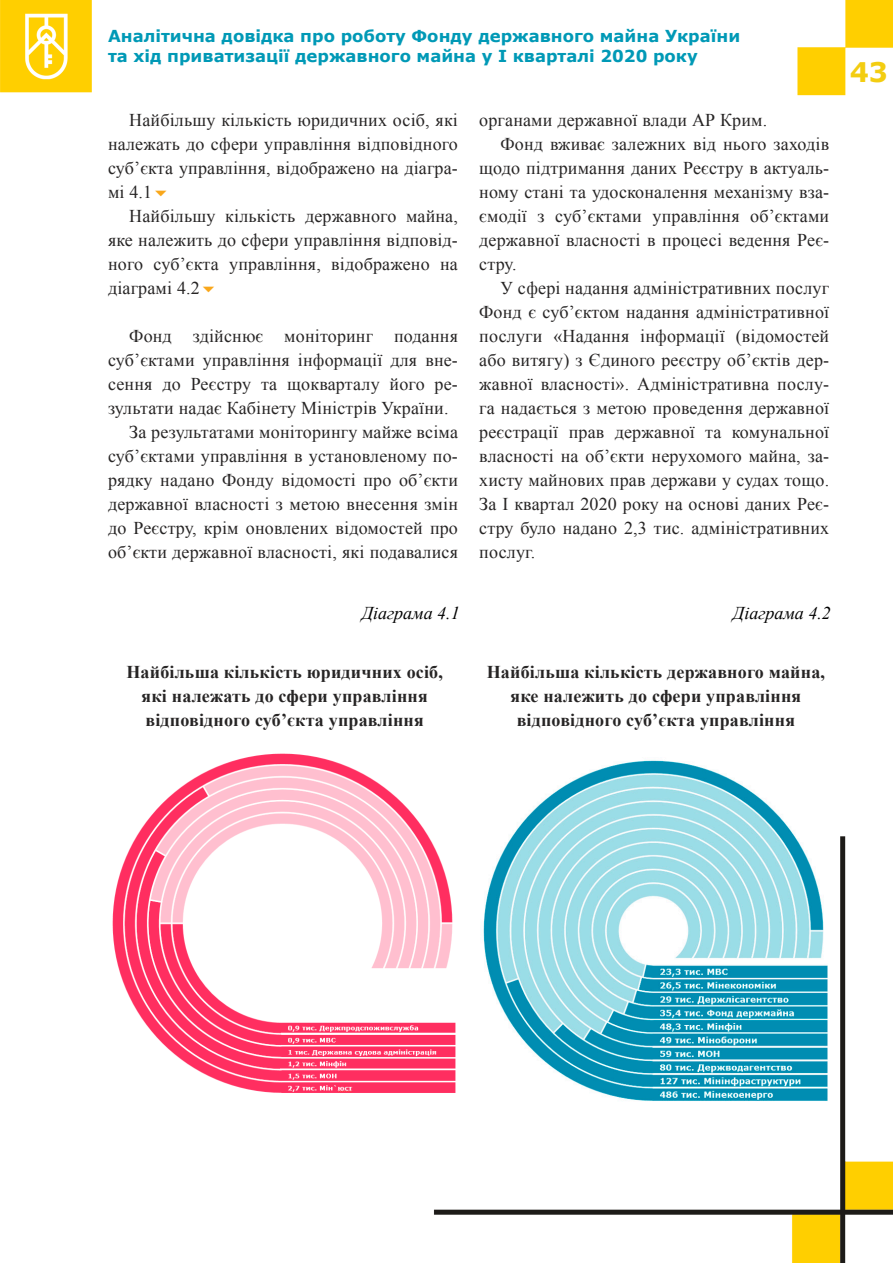
<style>
.page{position:relative;width:893px;height:1263px;background:#fff}
.page>*{position:absolute;margin:0;border:0;box-sizing:border-box;transform-origin:0 0}
.t1{font:700 27px "Verdana";color:#f3cd11}
.text{font:18px/24px "Times New Roman";letter-spacing:.01em;color:#272525;text-align:justify}
.text-2{font:700 18px/24px "Times New Roman";letter-spacing:.01em;color:#272525;text-align:center}
.t2{font:italic 18px "Times New Roman";color:#000}
.t3{font:700 16.5px/19.8px "Verdana";color:#0099b6}
</style>
<div class="page">
<img style="left:0;top:0;width:893px;height:1263px">
<svg style="left:892px;top:448px;width:1px;height:446px"></svg>
<img style="left:110px;top:751px;width:350px;height:346px">
<img style="left:481px;top:758px;width:350px;height:345px">
<svg style="left:155px;top:191px;width:12px;height:5px"></svg>
<svg style="left:203px;top:287px;width:11px;height:5px"></svg>
<p class="t3" style="left:108px;top:26px;width:634px">Аналітична довідка про роботу Фонду державного майна України та хід приватизації державного майна у І кварталі 2020 року</p>
<p class="text" style="left:108px;top:108px;width:351px;text-indent:21px">Найбільшу кількість юридичних осіб, які належать до сфери управління відповідного суб’єкта управління, відображено на діагра&shy;мі 4.1</p>
<p class="text" style="left:108px;top:204px;width:351px;text-indent:21px">Найбільшу кількість державного майна, яке належить до сфери управління відповід&shy;ного суб’єкта управління, відображено на діаграмі 4.2</p>
<p class="text" style="left:108px;top:324px;width:351px;text-indent:21px">Фонд здійснює моніторинг подання суб’єктами управління інформації для вне&shy;сення до Реєстру та щокварталу його ре&shy;зультати надає Кабінету Міністрів України.</p>
<p class="text" style="left:108px;top:420px;width:351px;text-indent:21px">За результатами моніторингу майже всіма суб’єктами управління в установленому по&shy;рядку надано Фонду відомості про об’єкти державної власності з метою внесення змін до Реєстру, крім оновлених відомостей про об’єкти державної власності, які подавалися</p>
<p class="t2" style="left:362px;top:600px;width:99px">Діаграма 4.1</p>
<p class="text-2" style="left:126px;top:660px;width:318px">Найбільша кількість юридичних осіб, які належать до сфери управління відповідного суб’єкта управління</p>
<p class="text" style="left:479px;top:108px;width:290px">органами державної влади АР Крим.</p>
<p class="text" style="left:479px;top:132px;width:351px;text-indent:21px">Фонд вживає залежних від нього заходів щодо підтримання даних Реєстру в актуаль&shy;ному стані та удосконалення механізму вза&shy;ємодії з суб’єктами управління об’єктами державної власності в процесі ведення Реє&shy;стру.</p>
<p class="text" style="left:479px;top:276px;width:351px;text-indent:21px">У сфері надання адміністративних послуг Фонд є суб’єктом надання адміністративної послуги «Надання інформації (відомостей або витягу) з Єдиного реєстру об’єктів дер&shy;жавної власності». Адміністративна послу&shy;га надається з метою проведення державної реєстрації прав державної та комунальної власності на об’єкти нерухомого майна, за&shy;хисту майнових прав держави у судах тощо.<br>За І квартал 2020 року на основі даних Реє&shy;стру було надано 2,3 тис. адміністративних послуг.</p>
<p class="t2" style="left:733px;top:600px;width:99px">Діаграма 4.2</p>
<p class="text-2" style="left:487px;top:660px;width:340px">Найбільша кількість державного майна, яке належить до сфери управління відповідного суб’єкта управління</p>
<h1 class="t1" style="left:850px;top:53px;width:40px">43</h1>
</div>
